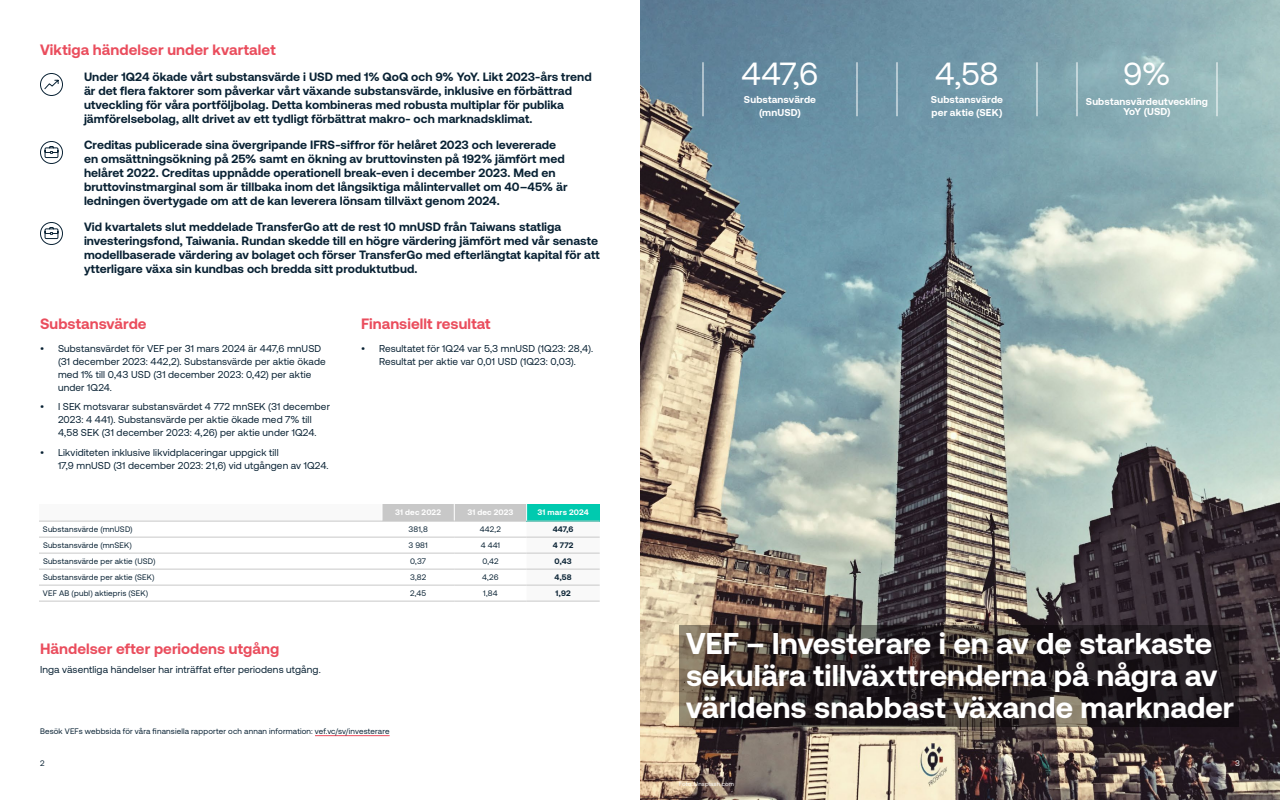
<style>
.page{position:relative;width:1280px;height:800px;background:#fff}
.page>*{position:absolute;margin:0;border:0;box-sizing:border-box;transform-origin:0 0}
.t1{font:32px "Aeonik";color:#fff}
.t2{font:700 30px/32px "Aeonik";color:#fff}
.t3{font:700 15px "Aeonik";letter-spacing:.005em;color:#ea4d5d}
.t4{font:700 12px/14px "Aeonik";letter-spacing:.005em;color:#092234}
.t5{font:10px/13px "Aeonik";letter-spacing:.015em;color:#092234}
.t6{font:700 10px/13px "Aeonik";letter-spacing:.015em;color:#fff;text-align:center}
.t7{font:8px "Aeonik";letter-spacing:.02em;color:#092234}
.t8{font:700 8px "Aeonik";letter-spacing:.015em;color:#fff}
.t9{font:700 8px "Aeonik";letter-spacing:.015em;color:#092234}
.t10{font:8px "Aeonik";color:#fff}
.t11{font:6px "Aeonik";letter-spacing:.03em;color:#fff}
</style>
<div class="page">
<img style="left:640px;top:0;width:640px;height:800px">
<svg style="left:40px;top:73px;width:23px;height:23px"></svg>
<svg style="left:40px;top:141px;width:23px;height:23px"></svg>
<svg style="left:40px;top:222px;width:23px;height:23px"></svg>
<svg style="left:679px;top:626px;width:560px;height:102px;background:#322a28"></svg>
<hr style="left:703px;top:62px;width:1px;height:30px;background:#fff">
<hr style="left:857px;top:62px;width:1px;height:30px;background:#fff">
<hr style="left:897px;top:62px;width:1px;height:30px;background:#fff">
<hr style="left:1037px;top:62px;width:1px;height:30px;background:#fff">
<hr style="left:1077px;top:62px;width:1px;height:30px;background:#fff">
<hr style="left:1217px;top:62px;width:1px;height:30px;background:#fff">
<svg style="left:703px;top:92px;width:1px;height:24px"></svg>
<svg style="left:857px;top:92px;width:1px;height:24px"></svg>
<svg style="left:897px;top:92px;width:1px;height:24px"></svg>
<svg style="left:1037px;top:92px;width:1px;height:24px"></svg>
<svg style="left:1077px;top:92px;width:1px;height:24px"></svg>
<svg style="left:1217px;top:92px;width:1px;height:24px"></svg>
<svg style="left:39px;top:520px;width:561px;height:81px"></svg>
<div style="left:527px;top:504px;width:73px;height:17px;background:#00caaf"></div>
<div style="left:382px;top:504px;width:145px;height:17px;background:#c8c8c8"></div>
<hr style="left:39px;top:521px;width:343px;height:1px;background:#c8c8c8">
<hr style="left:382px;top:521px;width:72px;height:1px;background:#c8c8c8">
<hr style="left:454px;top:521px;width:73px;height:1px;background:#c8c8c8">
<hr style="left:527px;top:521px;width:73px;height:1px;background:#c8c8c8">
<hr style="left:39px;top:537px;width:343px;height:1px;background:#c8c8c8">
<hr style="left:382px;top:537px;width:72px;height:1px;background:#c8c8c8">
<hr style="left:454px;top:537px;width:73px;height:1px;background:#c8c8c8">
<hr style="left:527px;top:537px;width:73px;height:1px;background:#c8c8c8">
<hr style="left:39px;top:553px;width:343px;height:1px;background:#c8c8c8">
<hr style="left:382px;top:553px;width:72px;height:1px;background:#c8c8c8">
<hr style="left:454px;top:553px;width:73px;height:1px;background:#c8c8c8">
<hr style="left:527px;top:553px;width:73px;height:1px;background:#c8c8c8">
<hr style="left:39px;top:569px;width:343px;height:1px;background:#c8c8c8">
<hr style="left:382px;top:569px;width:72px;height:1px;background:#c8c8c8">
<hr style="left:454px;top:569px;width:73px;height:1px;background:#c8c8c8">
<hr style="left:527px;top:569px;width:73px;height:1px;background:#c8c8c8">
<hr style="left:39px;top:585px;width:343px;height:1px;background:#c8c8c8">
<hr style="left:382px;top:585px;width:72px;height:1px;background:#c8c8c8">
<hr style="left:454px;top:585px;width:73px;height:1px;background:#c8c8c8">
<hr style="left:527px;top:585px;width:73px;height:1px;background:#c8c8c8">
<hr style="left:39px;top:601px;width:343px;height:1px;background:#c8c8c8">
<hr style="left:382px;top:601px;width:72px;height:1px;background:#c8c8c8">
<hr style="left:454px;top:601px;width:73px;height:1px;background:#c8c8c8">
<hr style="left:527px;top:601px;width:73px;height:1px;background:#c8c8c8">
<hr style="left:315px;top:735px;width:75px;height:1px;background:#ea4d5d">
<p class="t3" style="left:40px;top:42px;width:237px">Viktiga händelser under kvartalet</p>
<p class="t4" style="left:84px;top:70px;width:509px">Under 1Q24 ökade vårt substansvärde i USD med 1% QoQ och 9% YoY. Likt 2023-års trend är det flera faktorer som påverkar vårt växande substansvärde, inklusive en förbättrad utveckling för våra portföljbolag. Detta kombineras med robusta multiplar för publika jämförelsebolag, allt drivet av ett tydligt förbättrat makro- och marknadsklimat.</p>
<p class="t4" style="left:84px;top:138px;width:485px">Creditas publicerade sina övergripande IFRS-siffror för helåret 2023 och levererade en omsättningsökning på 25% samt en ökning av bruttovinsten på 192% jämfört med helåret 2022. Creditas uppnådde operationell break-even i december 2023. Med en bruttovinstmarginal som är tillbaka inom det långsiktiga målintervallet om 40–45% är ledningen övertygade om att de kan leverera lönsam tillväxt genom 2024.</p>
<p class="t4" style="left:84px;top:220px;width:517px">Vid kvartalets slut meddelade TransferGo att de rest 10 mnUSD från Taiwans statliga investeringsfond, Taiwania. Rundan skedde till en högre värdering jämfört med vår senaste modellbaserade värdering av bolaget och förser TransferGo med efterlängtat kapital för att ytterligare växa sin kundbas och bredda sitt produktutbud.</p>
<p class="t3" style="left:40px;top:316px;width:108px">Substansvärde</p>
<p class="t5" style="left:58px;top:342px;width:269px;text-indent:-18px">• Substansvärdet för VEF per 31 mars 2024 är 447,6 mnUSD (31 december 2023: 442,2). Substansvärde per aktie ökade med 1% till 0,43 USD (31 december 2023: 0,42) per aktie under 1Q24.</p>
<p class="t5" style="left:40px;top:401px;width:292px;text-align:center">• I SEK motsvarar substansvärdet 4 772 mnSEK (31 december<br>2023: 4 441). Substansvärde per aktie ökade med 7% till<br>4,58 SEK (31 december 2023: 4,26) per aktie under 1Q24.</p>
<p class="t5" style="left:58px;top:446px;width:272px;text-indent:-18px">• Likviditeten inklusive likvidplaceringar uppgick till<br>17,9 mnUSD (31 december 2023: 21 ,6) vid utgången av 1Q24.</p>
<p class="t3" style="left:361px;top:316px;width:131px">Finansiellt resultat</p>
<p class="t5" style="left:361px;top:342px;width:234px;text-align:center">• Resultatet för 1Q24 var 5,3 mnUSD (1Q23: 28,4).<br>Resultat per aktie var 0,01 USD (1Q23: 0,03).</p>
<p class="t8" style="left:395px;top:508px;width:47px">31 dec 2022</p>
<p class="t8" style="left:467px;top:508px;width:47px">31 dec 2023</p>
<p class="t8" style="left:538px;top:508px;width:53px">31 mars 2024</p>
<p class="t7" style="left:43px;top:525px;width:91px">Substansvärde (mnUSD)</p>
<p class="t7" style="left:408px;top:525px;width:21px">381 ,8</p>
<p class="t7" style="left:480px;top:525px;width:23px">442,2</p>
<p class="t9" style="left:553px;top:525px;width:22px">447,6</p>
<p class="t7" style="left:43px;top:541px;width:90px">Substansvärde (mnSEK)</p>
<p class="t7" style="left:408px;top:541px;width:20px">3 981</p>
<p class="t7" style="left:481px;top:541px;width:20px">4 441</p>
<p class="t9" style="left:553px;top:541px;width:22px">4 772</p>
<p class="t7" style="left:43px;top:557px;width:114px">Substansvärde per aktie (USD)</p>
<p class="t7" style="left:410px;top:557px;width:18px">0,37</p>
<p class="t7" style="left:482px;top:557px;width:18px">0,42</p>
<p class="t9" style="left:554px;top:557px;width:19px">0,43</p>
<p class="t7" style="left:43px;top:573px;width:113px">Substansvärde per aktie (SEK)</p>
<p class="t7" style="left:410px;top:573px;width:18px">3,82</p>
<p class="t7" style="left:482px;top:573px;width:18px">4,26</p>
<p class="t9" style="left:555px;top:573px;width:19px">4,58</p>
<p class="t7" style="left:43px;top:589px;width:107px">VEF AB (publ) aktiepris (SEK)</p>
<p class="t7" style="left:410px;top:589px;width:18px">2,45</p>
<p class="t7" style="left:483px;top:589px;width:16px">1 ,84</p>
<p class="t9" style="left:556px;top:589px;width:17px">1,92</p>
<p class="t3" style="left:40px;top:640px;width:241px">Händelser efter periodens utgång</p>
<p class="t5" style="left:40px;top:663px;width:282px">Inga väsentliga händelser har inträffat efter periodens utgång.</p>
<p class="t7" style="left:40px;top:726px;width:351px">Besök VEFs webbsida för våra finansiella rapporter och annan information: vef.vc/sv/investerare</p>
<h1 class="t1" style="left:742px;top:56px;width:78px">447,6</h1>
<h1 class="t1" style="left:935px;top:56px;width:65px">4,58</h1>
<h1 class="t1" style="left:1123px;top:56px;width:49px">9%</h1>
<p class="t6" style="left:744px;top:93px;width:74px">Substansvärde (mnUSD)</p>
<p class="t6" style="left:931px;top:93px;width:74px;text-align:left">Substansvärde per aktie (SEK)</p>
<p class="t6" style="left:1086px;top:96px;width:124px;line-height:10px">Substansvärdeutveckling<br>YoY (USD)</p>
<h2 class="t2" style="left:686px;top:627px;width:550px">VEF – Investerare i en av de starkaste sekulära tillväxttrenderna på några av världens snabbast växande marknader</h2>
<p class="t7" style="left:40px;top:758px;width:6px">2</p>
<p class="t10" style="left:1235px;top:758px;width:6px">3</p>
<p class="t11" style="left:679px;top:781px;width:57px">Foto: Unsplash.com</p>
</div>
